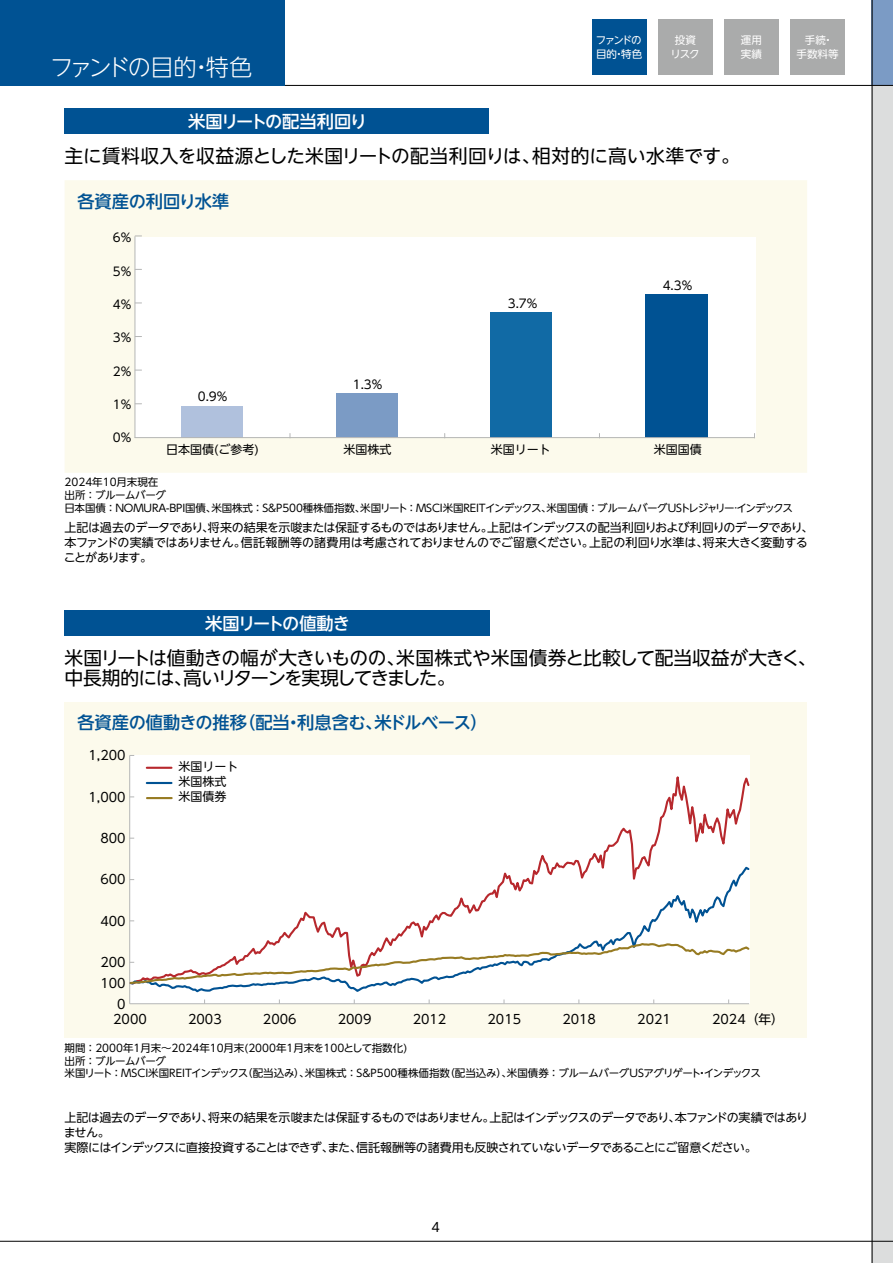
<style>
.page{position:relative;width:893px;height:1263px;background:#fff}
.page>*{position:absolute;margin:0;border:0;box-sizing:border-box;transform-origin:0 0}
.t1{font:300 23.25px "UD Shin Go NT Pro";letter-spacing:-.11em;color:#fff}
.t2{font:18.75px/20.2px "UD Shin Go NT Pro";letter-spacing:-.045em;color:#000}
.t3{font:18.75px "UD Shin Go NT Pro";letter-spacing:-.015em;color:#000}
.t4{font:500 17.25px "UD Shin Go NT Pro";letter-spacing:-.01em;color:#005293}
.t5{font:500 17.25px "UD Shin Go NT Pro";letter-spacing:-.05em;color:#fff}
.t6{font:500 17.25px "UD Shin Go NT Pro";letter-spacing:-.07em;color:#fff}
.t7{font:12.75px "UD Shin Go NT Pro";color:#000}
.t8{font:12px/15px "UD Shin Go NT Pro";letter-spacing:-.04em;color:#000}
.t9{font:12px/15.1px "UD Shin Go NT Pro";color:#000}
.t10{font:10.5px/12.8px "UD Shin Go NT Pro";letter-spacing:-.01em;color:#000}
.t11{font:10.5px/13.5px "UD Shin Go NT Pro";color:#fff;text-align:center}
.t12{font:10.5px/13.5px "UD Shin Go NT Pro";letter-spacing:-.135em;color:#fff}
</style>
<div class="page">
<div style="left:872px;top:85px;width:21px;height:1178px;background:#dcdddd"></div>
<div style="left:872px;top:0;width:21px;height:85px;background:#7b9bc5"></div>
<hr style="left:0;top:1241px;width:893px;height:1px;background:#000">
<hr style="left:0;top:85px;width:893px;height:1px;background:#000">
<hr style="left:872px;top:0;width:1px;height:1263px;background:#000">
<div style="left:0;top:0;width:285px;height:85px;background:#005293"></div>
<div style="left:65px;top:180px;width:742px;height:293px;background:#fcfaec"></div>
<div style="left:65px;top:108px;width:424px;height:26px;background:#005293"></div>
<div style="left:135px;top:237px;width:620px;height:200px;background:#fff"></div>
<hr style="left:135px;top:237px;width:1px;height:201px;background:#b5b6b6">
<div style="left:490px;top:312px;width:62px;height:125px;background:#116aa5"></div>
<div style="left:336px;top:394px;width:62px;height:43px;background:#7b9bc5"></div>
<div style="left:646px;top:294px;width:62px;height:143px;background:#005293"></div>
<div style="left:181px;top:406px;width:62px;height:31px;background:#b0c1dd"></div>
<hr style="left:135px;top:437px;width:619px;height:1px;background:#b5b6b6">
<div style="left:790px;top:19px;width:55px;height:55px;background:#aaabab"></div>
<div style="left:724px;top:19px;width:54px;height:55px;background:#aaabab"></div>
<div style="left:658px;top:19px;width:54px;height:55px;background:#aaabab"></div>
<div style="left:592px;top:19px;width:54px;height:55px;background:#005293"></div>
<div style="left:65px;top:702px;width:742px;height:336px;background:#fcfaec"></div>
<div style="left:65px;top:610px;width:425px;height:26px;background:#005293"></div>
<div style="left:130px;top:755px;width:619px;height:248px;background:#fff"></div>
<hr style="left:130px;top:1003px;width:619px;height:1px;background:#b5b6b6">
<hr style="left:129px;top:755px;width:1px;height:249px;background:#b5b6b6">
<svg style="left:129px;top:760px;width:621px;height:105px"></svg>
<svg style="left:129px;top:865px;width:621px;height:129px"></svg>
<svg style="left:129px;top:942px;width:621px;height:43px"></svg>
<p class="t11" style="left:671px;top:33px;width:31px">投資リスク</p>
<p class="t12" style="left:596px;top:33px;width:48px">ファンドの目的・特色</p>
<h1 class="t1" style="left:50px;top:48px;width:204px">ファンドの目的・特色</h1>
<h3 class="t5" style="left:188px;top:107px;width:180px">米国リートの配当利回り</h3>
<h2 class="t3" style="left:65px;top:141px;width:677px">主に賃料収入を収益源とした米国リートの配当利回りは、相対的に高い水準です。</h2>
<h3 class="t4" style="left:77px;top:188px;width:153px">各資産の利回り水準</h3>
<p class="t8" style="left:113px;top:230px;width:20px">6%</p>
<p class="t8" style="left:113px;top:263px;width:20px">5%</p>
<p class="t8" style="left:113px;top:297px;width:20px">4%</p>
<p class="t8" style="left:113px;top:330px;width:20px">3%</p>
<p class="t8" style="left:113px;top:363px;width:20px">2%</p>
<p class="t8" style="left:113px;top:396px;width:20px">1%</p>
<p class="t8" style="left:198px;top:388px;width:31px">0.9%</p>
<p class="t8" style="left:353px;top:376px;width:31px">1.3%</p>
<p class="t8" style="left:508px;top:295px;width:31px">3.7%</p>
<p class="t8" style="left:663px;top:277px;width:31px">4.3%</p>
<p class="t11" style="left:741px;top:33px;width:22px;text-align:left">運用実績</p>
<p class="t11" style="left:796px;top:33px;width:43px">手続・<br>手数料等</p>
<p class="t8" style="left:113px;top:430px;width:20px">0%</p>
<p class="t8" style="left:166px;top:442px;width:94px">日本国債(ご参考)</p>
<p class="t8" style="left:654px;top:442px;width:50px">米国国債</p>
<p class="t8" style="left:343px;top:442px;width:50px">米国株式</p>
<p class="t8" style="left:491px;top:442px;width:62px">米国リート</p>
<p class="t10" style="left:64px;top:476px;width:730px">2024年10月末現在<br>出所 ：ブルームバーグ<br>日本国債 ：NOMURA-BPI国債、米国株式 ：S&amp;P500種株価指数、米国リート ：MSCI米国REITインデックス、米国国債 ：ブルームバーグUSトレジャリー·インデックス</p>
<p class="t8" style="left:64px;top:520px;width:751px">上記は過去のデータであり、将来の結果を示唆または保証するものではありません。上記はインデックスの配当利回りおよび利回りのデータであり、本ファンドの実績ではありません。信託報酬等の諸費用は考慮されておりませんのでご留意ください。上記の利回り水準は、将来大きく変動することがあります。</p>
<h3 class="t6" style="left:205px;top:609px;width:146px">米国リートの値動き</h3>
<h2 class="t2" style="left:65px;top:647px;width:754px">米国リートは値動きの幅が大きいものの、米国株式や米国債券と比較して配当収益が大きく、中長期的には、高いリターンを実現してきました。</h2>
<h3 class="t4" style="left:77px;top:709px;width:412px">各資産の値動きの推移（配当・利息含む、米ドルベース）</h3>
<p class="t7" style="left:89px;top:745px;width:39px">1,200</p>
<p class="t7" style="left:89px;top:786px;width:39px">1,000</p>
<p class="t7" style="left:100px;top:828px;width:27px">800</p>
<p class="t7" style="left:100px;top:869px;width:27px">600</p>
<p class="t7" style="left:100px;top:911px;width:27px">400</p>
<p class="t7" style="left:100px;top:952px;width:27px">200</p>
<p class="t7" style="left:100px;top:973px;width:27px">100</p>
<p class="t7" style="left:117px;top:993px;width:10px">0</p>
<p class="t9" style="left:178px;top:759px;width:62px">米国リート米国株式米国債券</p>
<p class="t7" style="left:113px;top:1009px;width:35px">2000</p>
<p class="t7" style="left:188px;top:1009px;width:35px">2003</p>
<p class="t7" style="left:263px;top:1009px;width:35px">2006</p>
<p class="t7" style="left:338px;top:1009px;width:35px">2009</p>
<p class="t7" style="left:413px;top:1009px;width:35px">2012</p>
<p class="t7" style="left:488px;top:1009px;width:35px">2015</p>
<p class="t7" style="left:562px;top:1009px;width:35px">2018</p>
<p class="t7" style="left:637px;top:1009px;width:35px">2021</p>
<p class="t7" style="left:712px;top:1009px;width:73px">2024（年）</p>
<p class="t10" style="left:65px;top:1041px;width:698px">期間 ：2000年1月末～2024年10月末(2000年1月末を100として指数化)<br>出所 ：ブルームバーグ<br>米国リート ：MSCI米国REITインデックス（配当込み）、米国株式 ：S&amp;P500種株価指数（配当込み）、米国債券 ：ブルームバーグUSアグリゲート・インデックス</p>
<p class="t8" style="left:64px;top:1110px;width:746px">上記は過去のデータであり、将来の結果を示唆または保証するものではありません。上記はインデックスのデータであり、本ファンドの実績ではありません。<br>実際にはインデックスに直接投資することはできず、また、信託報酬等の諸費用も反映されていないデータであることにご留意ください。</p>
<p class="t7" style="left:432px;top:1216px;width:10px">4</p>
</div>
